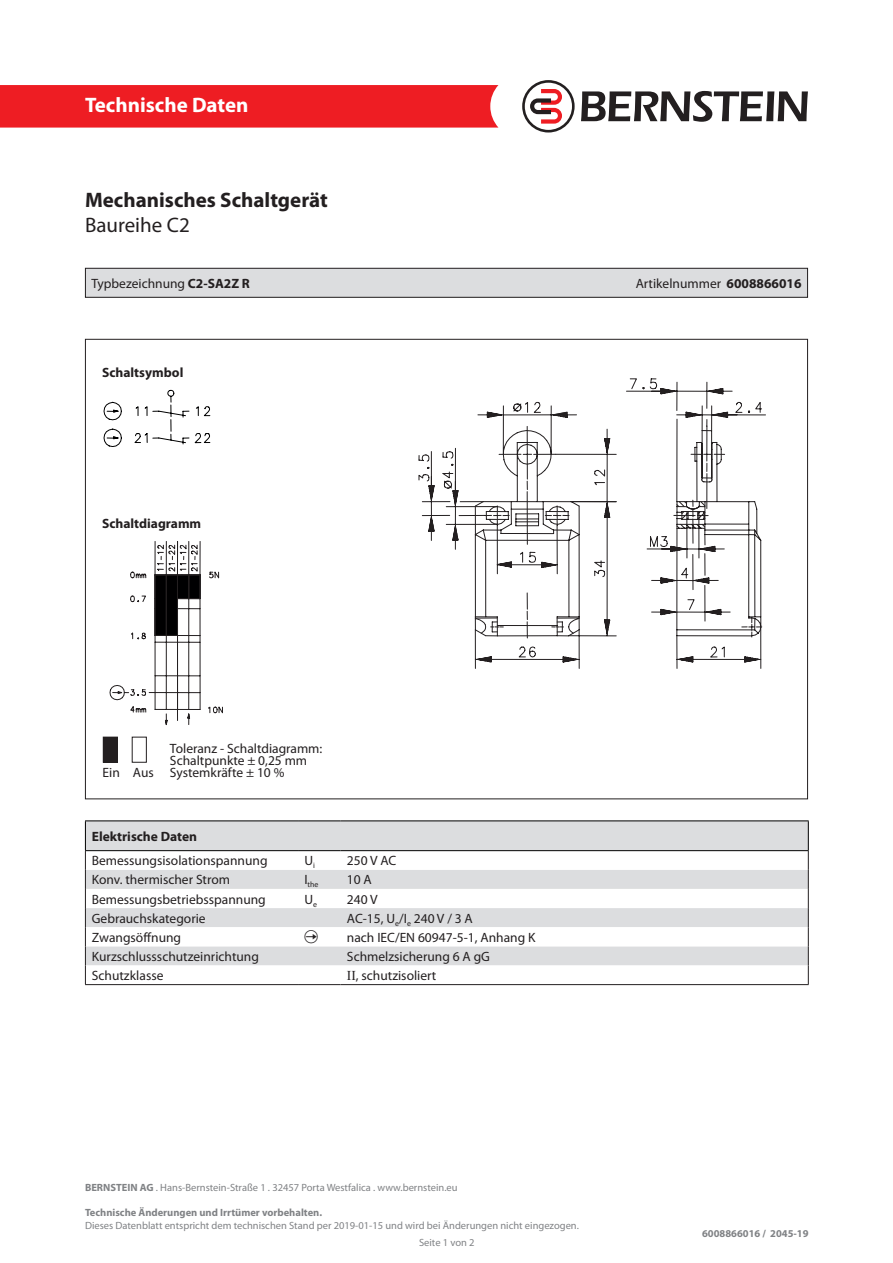
<style>
.page{position:relative;width:893px;height:1263px;background:#fff}
.page>*{position:absolute;margin:0;border:0;box-sizing:border-box;transform-origin:0 0}
.t1{font:700 21px "Myriad Pro";color:#231f20}
.t2{font:700 21px "Myriad Pro";color:#fff}
.t3{font:21px "Myriad Pro";color:#231f20}
.t4{font:13.5px "Myriad Pro";color:#231f20}
.t5{font:700 13.5px "Myriad Pro";color:#231f20}
.t6{font:10.5px "Myriad Pro";color:#808285}
.t7{font:700 10.5px "Myriad Pro";color:#808285}
.t8{font:7.8px "Myriad Pro";color:#231f20}
.s1{font-weight:700}
.s2{font-family:"Times New Roman"}
</style>
<div class="page">
<div style="left:0;top:85px;width:498px;height:43px;background:#ee1d23"></div>
<svg style="left:581px;top:91px;width:227px;height:31px"></svg>
<svg style="left:522px;top:80px;width:53px;height:53px"></svg>
<div style="left:132px;top:737px;width:15px;height:26px;border:1px solid #231f20"></div>
<div style="left:103px;top:737px;width:14px;height:25px;background:#231f20"></div>
<div style="left:103px;top:737px;width:15px;height:26px;border:1px solid #231f20"></div>
<svg style="left:104px;top:390px;width:106px;height:57px"></svg>
<svg style="left:474px;top:378px;width:288px;height:291px"></svg>
<svg style="left:419px;top:401px;width:198px;height:257px"></svg>
<svg style="left:475px;top:501px;width:105px;height:136px"></svg>
<svg style="left:110px;top:541px;width:113px;height:184px"></svg>
<div style="left:85px;top:268px;width:722px;height:29px;background:#dcdddf"></div>
<div style="left:85px;top:268px;width:723px;height:30px;border:1px solid #231f20"></div>
<hr style="left:85px;top:820px;width:213px;height:1px;background:#000">
<hr style="left:298px;top:820px;width:43px;height:1px;background:#000">
<hr style="left:341px;top:820px;width:468px;height:1px;background:#000">
<hr style="left:85px;top:984px;width:213px;height:1px;background:#231f20">
<hr style="left:298px;top:984px;width:43px;height:1px;background:#231f20">
<hr style="left:341px;top:984px;width:468px;height:1px;background:#231f20">
<svg style="left:85px;top:821px;width:724px;height:163px"></svg>
<h1 class="t2" style="left:85px;top:91px;width:165px">Technische Daten</h1>
<p class="t1" style="left:85px;top:186px;width:244px">Mechanisches Schaltgerät</p>
<p class="t3" style="left:85px;top:212px;width:106px">Baureihe C2</p>
<p class="t4" style="left:91px;top:275px;width:160px">Typbezeichnung <span class="s1">C2-SA2Z R</span></p>
<p class="t4" style="left:636px;top:275px;width:167px">Artikelnummer <span class="s1">6008866016</span></p>
<p class="t5" style="left:102px;top:364px;width:83px">Schaltsymbol</p>
<p class="t5" style="left:102px;top:515px;width:101px">Schaltdiagramm</p>
<p class="t4" style="left:170px;top:741px;width:154px">Toleranz - Schaltdiagramm:</p>
<p class="t4" style="left:170px;top:753px;width:139px">Schaltpunkte ± 0,25 mm</p>
<p class="t4" style="left:103px;top:764px;width:53px">Ein Aus</p>
<p class="t4" style="left:170px;top:765px;width:116px">Systemkräfte ± 10 %</p>
<p class="t5" style="left:92px;top:827px;width:107px">Elektrische Daten</p>
<p class="t4" style="left:92px;top:853px;width:177px">Bemessungsisolationspannung</p>
<p class="t4" style="left:304px;top:853px;width:12px">U<sub>i</sub></p>
<p class="t4" style="left:347px;top:853px;width:51px">250 V AC</p>
<p class="t4" style="left:92px;top:871px;width:140px">Konv. thermischer Strom</p>
<p class="t8" style="left:304px;top:880px;width:16px"><sup>I</sup>the</p>
<p class="t4" style="left:347px;top:871px;width:26px">10 A</p>
<p class="t4" style="left:92px;top:891px;width:176px">Bemessungsbetriebsspannung</p>
<p class="t4" style="left:304px;top:891px;width:14px">U<sub>e</sub></p>
<p class="t4" style="left:347px;top:891px;width:32px">240 V</p>
<p class="t4" style="left:92px;top:910px;width:115px">Gebrauchskategorie</p>
<p class="t4" style="left:347px;top:910px;width:127px">AC-15, U<sub>e</sub>/I<sub>e</sub> 240 V / 3 A</p>
<p class="t4" style="left:92px;top:929px;width:91px">Zwangsöffnung</p>
<p class="t4" style="left:347px;top:929px;width:190px">nach IEC/EN 60947-5-1, Anhang K</p>
<p class="t4" style="left:92px;top:948px;width:169px">Kurzschlussschutzeinrichtung</p>
<p class="t4" style="left:347px;top:948px;width:145px">Schmelzsicherung 6 A gG</p>
<p class="t4" style="left:92px;top:967px;width:73px">Schutzklasse</p>
<p class="t4" style="left:347px;top:967px;width:91px"><span class="s2">II</span>, schutzisoliert</p>
<p class="t6" style="left:85px;top:1181px;width:374px"><span class="s1">BERNSTEIN AG</span> . Hans-Bernstein-Straße 1 . 32457 Porta Westfalica . www.bernstein.eu</p>
<p class="t7" style="left:85px;top:1206px;width:239px">Technische Änderungen und Irrtümer vorbehalten.</p>
<p class="t6" style="left:85px;top:1219px;width:495px">Dieses Datenblatt entspricht dem technischen Stand per 2019-01-15 und wird bei Änderungen nicht eingezogen.</p>
<p class="t6" style="left:419px;top:1236px;width:57px">Seite 1 von 2</p>
<p class="t7" style="left:702px;top:1227px;width:108px">6008866016 / 2045-19</p>
</div>
